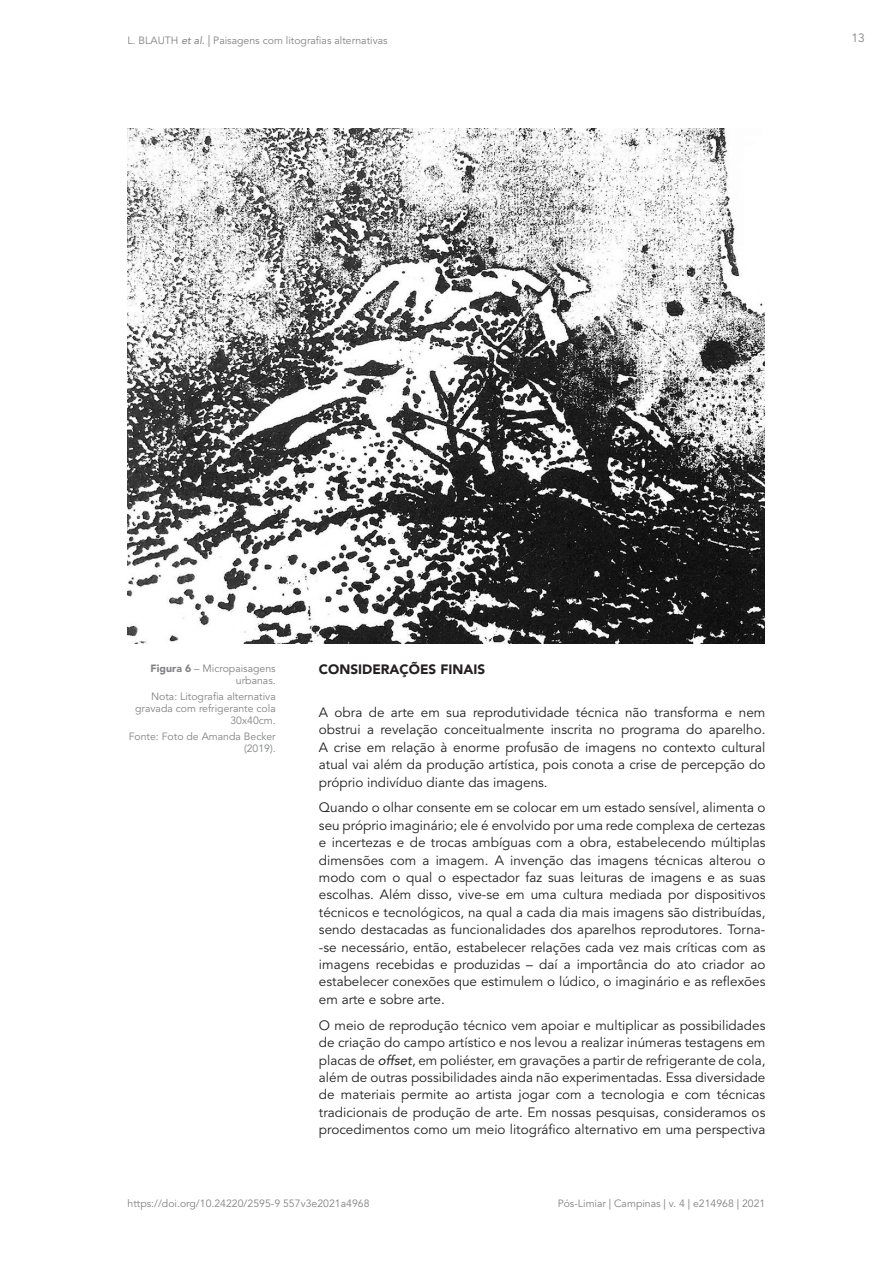
<style>
.page{position:relative;width:893px;height:1263px;background:#fff}
.page>*{position:absolute;margin:0;border:0;box-sizing:border-box;transform-origin:0 0}
.P1{font:13.5px/17.4px "Avenir LT Std";color:#231f20;text-align:justify}
.T3{font:900 13.5px "Avenir LT Std";color:#231f20}
.t1{font:12px "Avenir LT Std";color:#808285}
.Notas{font:10.5px/12px "Avenir LT Std";color:#808285;text-align:right}
.s1{font-style:italic}
.s2{font-size:12px}
.s3{font-weight:900}
.s4{font-family:"Frutiger";font-weight:300}
</style>
<div class="page">
<img style="left:127px;top:128px;width:638px;height:515px">
<p class="Notas" style="left:128px;top:34px;width:262px">L. BLAUTH <span class="s1">et al.</span> <span class="s2">|</span> Paisagens com litografias alternativas</p>
<p class="t1" style="left:851px;top:31px;width:15px">13</p>
<p class="Notas" style="left:151px;top:662px;width:127px"><span class="s3">Figura 6</span> – Micropaisagens urbanas.</p>
<p class="Notas" style="left:135px;top:691px;width:142px">Nota: Litografia alternativa gravada com refrigerante cola<br>30x40cm.</p>
<p class="Notas" style="left:129px;top:731px;width:149px">Fonte: Foto de Amanda Becker (2019).</p>
<p class="T3" style="left:319px;top:661px;width:168px">CONSIDERAÇÕES FINAIS</p>
<p class="P1" style="left:319px;top:704px;width:448px">A obra de arte em sua reprodutividade técnica não transforma e nem obstrui a revelação conceitualmente inscrita no programa do aparelho.<br>A crise em relação à enorme profusão de imagens no contexto cultural atual vai além da produção artística, pois conota a crise de percepção do próprio indivíduo diante das imagens.</p>
<p class="P1" style="left:319px;top:799px;width:448px">Quando o olhar consente em se colocar em um estado sensível, alimenta o seu próprio imaginário; ele é envolvido por uma rede complexa de certezas e incertezas e de trocas ambíguas com a obra, estabelecendo múltiplas dimensões com a imagem. A invenção das imagens técnicas alterou o modo com o qual o espectador faz suas leituras de imagens e as suas escolhas. Além disso, vive-se em uma cultura mediada por dispositivos técnicos e tecnológicos, na qual a cada dia mais imagens são distribuídas, sendo destacadas as funcionalidades dos aparelhos reprodutores. Torna--se necessário, então, estabelecer relações cada vez mais críticas com as imagens recebidas e produzidas – daí a importância do ato criador ao estabelecer conexões que estimulem o lúdico, o imaginário e as reflexões em arte e sobre arte.</p>
<p class="P1" style="left:319px;top:1017px;width:448px">O meio de reprodução técnico vem apoiar e multiplicar as possibilidades de criação do campo artístico e nos levou a realizar inúmeras testagens em placas de <span class="s1">offset</span>, em poliéster, em gravações a partir de refrigerante de cola, além de outras possibilidades ainda não experimentadas. Essa diversidade de materiais permite ao artista jogar com a tecnologia e com técnicas tradicionais de produção de arte. Em nossas pesquisas, consideramos os procedimentos como um meio litográfico alternativo em uma perspectiva</p>
<p class="Notas" style="left:128px;top:1198px;width:243px">https://doi.org/10.24220/2595-9 557v3e2021a4968</p>
<p class="Notas" style="left:558px;top:1198px;width:209px">Pós-Limiar <span class="s4">|</span> Campinas <span class="s4">|</span> v. 4 <span class="s4">|</span> e214968 <span class="s4">|</span> 2021</p>
</div>
